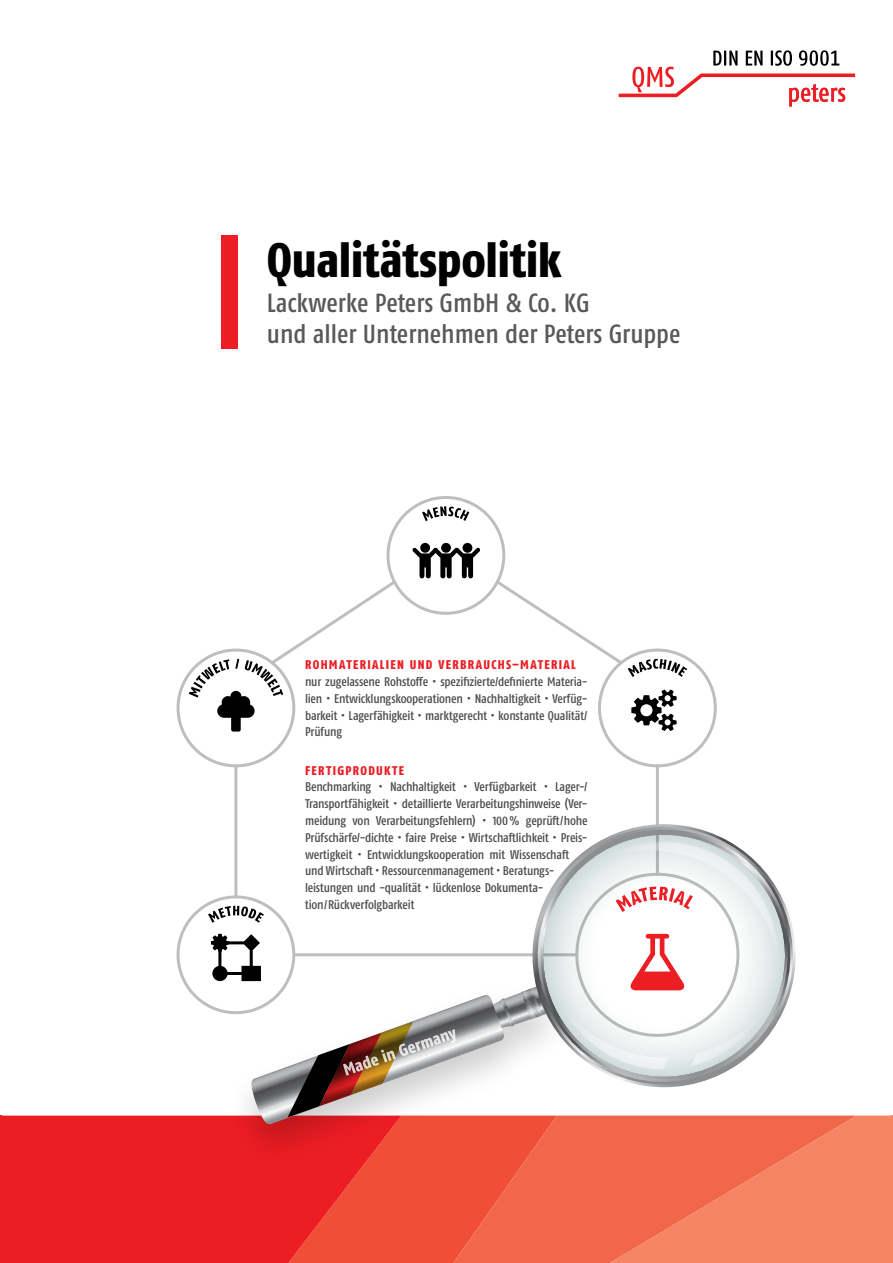
<style>
.page{position:relative;width:893px;height:1263px;background:#fff}
.page>*{position:absolute;margin:0;border:0;box-sizing:border-box;transform-origin:0 0}
.t1{font:800 condensed 48.3px "Fago Pro";letter-spacing:-.01em;color:#000}
.t2{font:500 condensed 26.25px/31.5px "Fago Pro";color:#58595b}
.t3{font:500 condensed 12.6px/16.8px "Fago Pro";letter-spacing:-.015em;color:#4d4d4f;text-align:justify}
.t4{font:800 condensed 12.6px "Fago Pro";letter-spacing:.105em;color:#ed1d24}
</style>
<div class="page">
<svg style="left:619px;top:50px;width:236px;height:56px"></svg>
<div style="left:0;top:1115px;width:170px;height:148px;background:#ed1d24"></div>
<hr style="left:234px;top:766px;width:3px;height:131px;background:#bcbec0">
<div style="left:387px;top:496px;width:118px;height:119px;border:3px solid #bcbec0;border-radius:50%"></div>
<hr style="left:656px;top:766px;width:3px;height:108px;background:#bcbec0">
<svg style="left:412px;top:543px;width:68px;height:35px"></svg>
<svg style="left:422px;top:506px;width:47px;height:15px"></svg>
<svg style="left:493px;top:578px;width:224px;height:190px"></svg>
<svg style="left:176px;top:578px;width:223px;height:195px"></svg>
<svg style="left:598px;top:824px;width:132px;height:18px"></svg>
<svg style="left:170px;top:842px;width:723px;height:421px"></svg>
<div style="left:221px;top:235px;width:17px;height:114px;background:#ed1d24"></div>
<h1 class="t1" style="left:267px;top:231px;width:296px">Qualitätspolitik</h1>
<h2 class="t2" style="left:267px;top:287px;width:415px">Lackwerke Peters GmbH &amp; Co. KG<br>und aller Unternehmen der Peters Gruppe</h2>
<p class="t4" style="left:305px;top:657px;width:272px">ROHMATERIALIEN UND VERBRAUCHS–MATERIAL</p>
<p class="t3" style="left:305px;top:673px;width:284px">nur zugelassene Rohstoffe • spezifizierte/definierte Materia&shy;lien • Entwicklungskooperationen • Nachhaltigkeit • Verfüg&shy;barkeit • Lager fähigkeit • marktgerecht • konstante Qualität/ Prüfung</p>
<p class="t4" style="left:305px;top:763px;width:101px">FERTIGPRODUKTE</p>
<p class="t3" style="left:305px;top:779px;width:284px;text-align:left">Benchmarking • Nachhaltigkeit • Verfügbarkeit • Lager-/ Transport fähigkeit • detaillierte Verarbeitungshinweise (Ver&shy;meidung von Verarbeitungsfehlern) • 100 % geprüft/hohe Prüfschärfe/-dichte • faire Preise • Wirtschaftlichkeit • Preis&shy;wertigkeit • Entwicklungskooperation mit Wissenschaft und Wirtschaft • Ressourcenmanagement • Beratungs&shy;leistungen und -qualität • lückenlose Dokumenta&shy;tion/Rückverfolgbarkeit</p>
</div>
